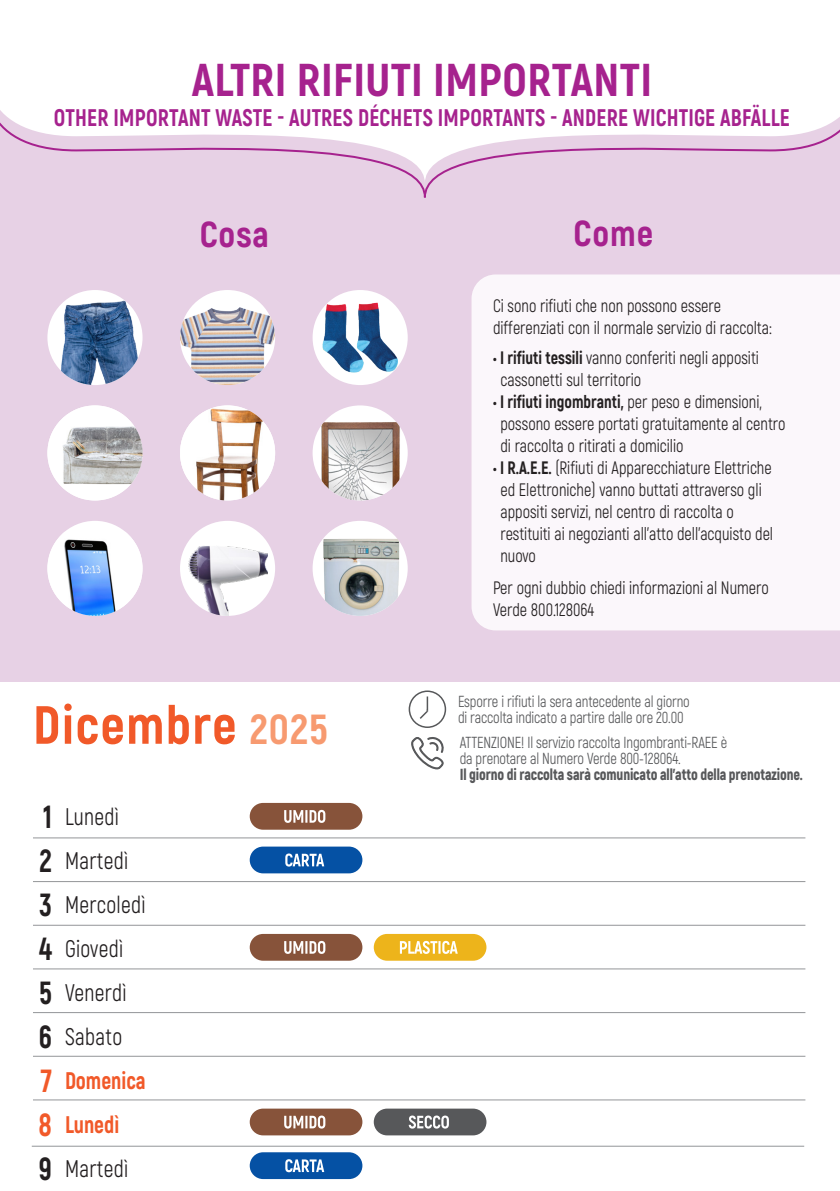
<style>
.page{position:relative;width:840px;height:1191px;background:#fff}
.page>*{position:absolute;margin:0;border:0;box-sizing:border-box;transform-origin:0 0}
.t1{font:800 53.6px "Akrobat";letter-spacing:.025em;color:#f15929}
.t2{font:800 46px "Akrobat";letter-spacing:.01em;color:#a6228e}
.t3{font:800 36px "Akrobat";letter-spacing:.025em;color:#a6228e}
.t4{font:800 32px/44px "Akrobat";color:#231f20;text-align:justify;scale:.9 1}
.t5{font:800 24px "Akrobat";letter-spacing:.01em;color:#a6228e;scale:.9 1}
.t6{font:24px/44px "Akrobat";letter-spacing:.015em;color:#231f20;scale:.9 1}
.t7{font:18px/22px "Akrobat";color:#231f20;scale:.9 1}
.t8{font:16px "Akrobat";letter-spacing:-.01em;color:#57585a;scale:.9 1}
.t9{font:900 16px "Akrobat";letter-spacing:-.01em;color:#57585a;scale:.9 1}
.s1{font-size:42px;color:#f79a70}
.s2{color:#f15929}
.s3{font-weight:800;color:#f15929}
.s4{font-weight:800}
</style>
<div class="page">
<hr style="left:33px;top:837px;width:772px;height:1px;background:#939598">
<hr style="left:33px;top:881px;width:772px;height:1px;background:#939598">
<hr style="left:33px;top:925px;width:772px;height:1px;background:#939598">
<hr style="left:33px;top:968px;width:772px;height:1px;background:#939598">
<hr style="left:33px;top:1012px;width:772px;height:1px;background:#939598">
<hr style="left:33px;top:1055px;width:772px;height:1px;background:#939598">
<hr style="left:33px;top:1099px;width:772px;height:1px;background:#939598">
<hr style="left:32px;top:1145px;width:771px;height:1px;background:#939598">
<div style="left:249px;top:803px;width:113px;height:26px;background:#87533a;border-radius:13px"></div>
<svg style="left:284px;top:810px;width:41px;height:13px"></svg>
<div style="left:249px;top:846px;width:113px;height:27px;background:#0551a4;border-radius:13px"></div>
<svg style="left:285px;top:853px;width:39px;height:13px"></svg>
<div style="left:249px;top:934px;width:113px;height:26px;background:#87533a;border-radius:13px"></div>
<svg style="left:284px;top:941px;width:41px;height:13px"></svg>
<div style="left:373px;top:934px;width:113px;height:26px;background:#edb41b;border-radius:13px"></div>
<svg style="left:399px;top:941px;width:58px;height:13px"></svg>
<div style="left:249px;top:1108px;width:113px;height:27px;background:#87533a;border-radius:13px"></div>
<svg style="left:284px;top:1115px;width:41px;height:13px"></svg>
<div style="left:373px;top:1108px;width:113px;height:27px;background:#57585a;border-radius:13px"></div>
<svg style="left:408px;top:1115px;width:40px;height:13px"></svg>
<div style="left:249px;top:1152px;width:113px;height:27px;background:#0551a4;border-radius:13px"></div>
<svg style="left:285px;top:1159px;width:39px;height:13px"></svg>
<div style="left:0;top:69px;width:839px;height:613px;background:#e7d1e5"></div>
<div style="left:471px;top:274px;width:368px;height:356px;background:#fbf7fb"></div>
<img style="left:47px;top:405px;width:95px;height:95px;border-radius:48px">
<img style="left:180px;top:405px;width:95px;height:95px;border-radius:48px">
<div style="left:312px;top:405px;width:95px;height:95px;background:#fff;border-radius:50%"></div>
<img style="left:319px;top:421px;width:82px;height:79px">
<img style="left:47px;top:295px;width:95px;height:90px">
<div style="left:47px;top:521px;width:95px;height:95px;background:#fff;border-radius:50%"></div>
<img style="left:47px;top:531px;width:95px;height:85px">
<div style="left:180px;top:290px;width:95px;height:95px;background:#fff;border-radius:50%"></div>
<img style="left:180px;top:307px;width:95px;height:78px">
<div style="left:180px;top:521px;width:95px;height:95px;background:#fff;border-radius:50%"></div>
<img style="left:183px;top:546px;width:85px;height:70px">
<div style="left:312px;top:290px;width:95px;height:95px;background:#fff;border-radius:50%"></div>
<img style="left:322px;top:302px;width:76px;height:70px">
<div style="left:312px;top:521px;width:95px;height:95px;background:#fff;border-radius:50%"></div>
<img style="left:323px;top:539px;width:76px;height:77px">
<svg style="left:0;top:69px;width:839px;height:129px"></svg>
<svg style="left:408px;top:690px;width:38px;height:38px"></svg>
<svg style="left:411px;top:737px;width:32px;height:32px"></svg>
<p class="t2" style="left:192px;top:51px;width:461px">ALTRI RIFIUTI IMPORTANTI</p>
<p class="t5" style="left:54px;top:103px;width:818px">OTHER IMPORTANT WASTE - AUTRES DÉCHETS IMPORTANTS - ANDERE WICHTIGE ABFÄLLE</p>
<p class="t3" style="left:200px;top:211px;width:71px">Cosa</p>
<p class="t3" style="left:573px;top:211px;width:81px">Come</p>
<p class="t1" style="left:33px;top:691px;width:296px">Dicembre <span class="s1">2025</span></p>
<p class="t4" style="left:39px;top:794px;width:16px">1<br>2<br>3<br>4<br>5<br>6<br><span class="s2">7<br>8<br></span>9</p>
<p class="t6" style="left:65px;top:795px;width:91px">Lunedì<br>Martedì<br>Mercoledì<br>Giovedì<br>Venerdì<br>Sabato<br><span class="s3">Domenica<br>Lunedì<br></span>Martedì</p>
<p class="t7" style="left:492px;top:294px;width:311px">Ci sono rifiuti che non possono essere differenziati con il normale servizio di raccolta:</p>
<p class="t7" style="left:500px;top:346px;width:288px;text-indent:-7px"><span class="s4">• I rifiuti tessili</span> vanno conferiti negli appositi cassonetti sul territorio</p>
<p class="t7" style="left:500px;top:390px;width:318px;text-indent:-7px"><span class="s4">• I rifiuti ingombranti,</span> per peso e dimensioni, possono essere portati gratuitamente al centro di raccolta o ritirati a domicilio</p>
<p class="t7" style="left:500px;top:456px;width:304px;text-indent:-7px"><span class="s4">• I R.A.E.E.</span> (Rifiuti di Apparecchiature Elettriche ed Elettroniche) vanno buttati attraverso gli appositi servizi, nel centro di raccolta o restituiti ai negozianti all’atto dell’acquisto del nuovo</p>
<p class="t7" style="left:492px;top:576px;width:308px">Per ogni dubbio chiedi informazioni al Numero<br>Verde 800.128064</p>
<p class="t7" style="left:548px;top:313px;width:265px">Esporre gli appositi sacchi forniti nei</p>
<p class="t8" style="left:457px;top:691px;width:259px">Esporre i rifiuti la sera antecedente al giorno</p>
<p class="t8" style="left:457px;top:707px;width:252px">di raccolta indicato a partire dalle ore 20.00</p>
<p class="t8" style="left:459px;top:733px;width:299px">ATTENZIONE! Il servizio raccolta Ingombranti-RAEE è</p>
<p class="t8" style="left:459px;top:749px;width:247px">da prenotare al Numero Verde 800-128064.</p>
<p class="t9" style="left:459px;top:764px;width:382px">Il giorno di raccolta sarà comunicato all’atto della prenotazione.</p>
</div>
